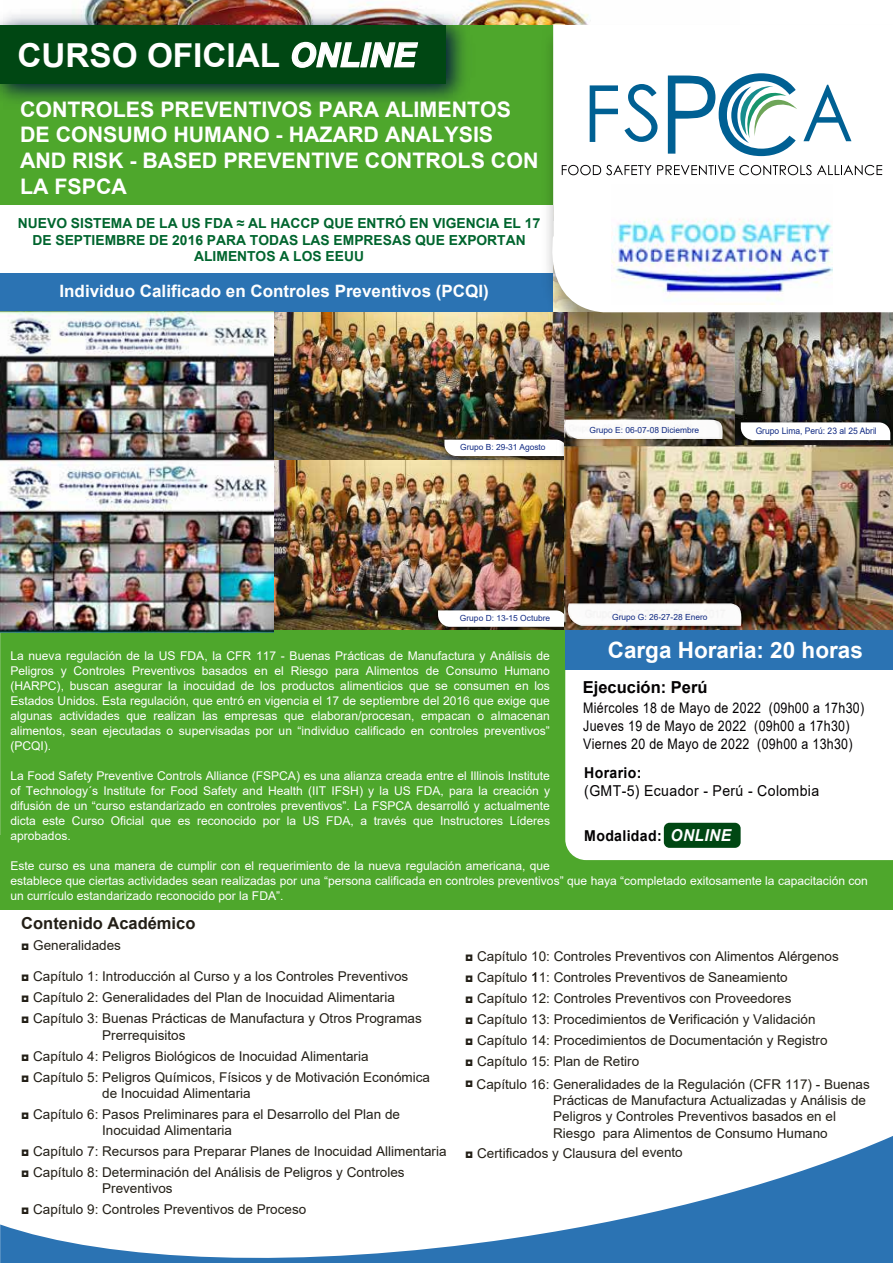
<style>
.page{position:relative;width:893px;height:1263px;background:#fff}
.page>*{position:absolute;margin:0;border:0;box-sizing:border-box;transform-origin:0 0}
.t1{font:700 33px "Arial";color:#fff}
.t2{font:700 22.5px "Arial";color:#fff}
.t3{font:700 21.45px/25.7px "Arial";color:#fff}
.t4{font:700 16.95px "Arial";color:#fff}
.t5{font:700 16.5px "Arial";color:#231f17}
.t6{font:700 16.5px "Arial";color:#030102}
.t7{font:15px "Arial";letter-spacing:.025em;color:#030102;scale:.94 1}
.t8{font:700 15px "Arial";letter-spacing:.025em;color:#030102;scale:.94 1}
.t9{font:14.55px/18px "Arial";letter-spacing:.025em;color:#030102;scale:.85 1}
.t10{font:700 13.8px/16.6px "Arial";color:#00652e;text-align:center}
.t11{font:13.5px/21px "Arial";color:#231f17}
.t12{font:12px/15px "Arial";color:#fff;text-align:justify}
.t13{font:9px "Arial";color:#122b83;scale:.95 1}
.t14{font:8.4px "Arial";color:#122b83}
.s1{font-style:italic}
.s2{font-style:italic;font-size:16.5px;color:#fff}
</style>
<div class="page">
<div style="left:0;top:25px;width:568px;height:180px;background:#4ea72c"></div>
<svg style="left:0;top:1136px;width:893px;height:127px"></svg>
<div style="left:0;top:632px;width:565px;height:203px;background:#4ea72c"></div>
<img style="left:273px;top:312px;width:291px;height:318px">
<img style="left:435px;top:430px;width:121px;height:36px">
<img style="left:429px;top:601px;width:136px;height:35px">
<img style="left:564px;top:351px;width:329px;height:284px">
<img style="left:567px;top:465px;width:326px;height:165px">
<img style="left:438px;top:603px;width:450px;height:24px">
<img style="left:444px;top:420px;width:284px;height:40px">
<div style="left:0;top:269px;width:552px;height:42px;background:#2b73b3"></div>
<div style="left:0;top:835px;width:893px;height:74px;background:#4ea72c"></div>
<svg style="left:565px;top:670px;width:328px;height:190px"></svg>
<div style="left:565px;top:630px;width:328px;height:40px;background:#2b73b3"></div>
<div style="left:2px;top:630px;width:562px;height:97px;background:#4ea72c"></div>
<img style="left:730px;top:412px;width:163px;height:39px">
<svg style="left:741px;top:422px;width:149px;height:18px"></svg>
<div style="left:0;top:205px;width:552px;height:68px;background:#fff"></div>
<img style="left:534px;top:19px;width:359px;height:332px">
<svg style="left:541px;top:24px;width:352px;height:288px"></svg>
<svg style="left:590px;top:85px;width:28px;height:57px"></svg>
<svg style="left:624px;top:84px;width:33px;height:58px"></svg>
<svg style="left:803px;top:85px;width:48px;height:56px"></svg>
<svg style="left:668px;top:73px;width:129px;height:83px"></svg>
<svg style="left:562px;top:165px;width:89px;height:10px"></svg>
<svg style="left:657px;top:165px;width:225px;height:10px"></svg>
<img style="left:611px;top:184px;width:222px;height:120px">
<img style="left:0;top:0;width:506px;height:102px">
<div style="left:0;top:25px;width:445px;height:58px;background:#004713"></div>
<svg style="left:291px;top:41px;width:128px;height:27px"></svg>
<img style="left:0;top:311px;width:273px;height:321px">
<div style="left:664px;top:823px;width:77px;height:25px;background:#004713;border-radius:6px"></div>
<h1 class="t1" style="left:17px;top:32px;width:400px">CURSO OFICIAL <span class="s1">ONLINE</span></h1>
<h3 class="t3" style="left:20px;top:96px;width:520px">CONTROLES PREVENTIVOS PARA ALIMENTOS<br>DE CONSUMO HUMANO - HAZARD ANALYSIS<br>AND RISK - BASED PREVENTIVE CONTROLS CON<br>LA FSPCA</h3>
<p class="t10" style="left:18px;top:215px;width:524px">NUEVO SISTEMA DE LA US FDA ≈ AL HACCP QUE ENTRÓ EN VIGENCIA EL 17<br>DE SEPTIEMBRE DE 2016 PARA TODAS LAS EMPRESAS QUE EXPORTAN<br>ALIMENTOS A LOS EEUU</p>
<h3 class="t4" style="left:59px;top:279px;width:431px">Individuo Calificado en Controles Preventivos (PCQI)</h3>
<p class="t14" style="left:460px;top:441px;width:87px">Grupo B: 29-31 Agosto</p>
<p class="t14" style="left:589px;top:424px;width:111px">Grupo E: 06-07-08 Diciembre</p>
<p class="t13" style="left:756px;top:424px;width:129px">Grupo Lima, Perú: 23 al 25 Abril</p>
<p class="t14" style="left:460px;top:612px;width:92px">Grupo D: 13-15 Octubre</p>
<p class="t14" style="left:612px;top:611px;width:97px">Grupo G: 26-27-28 Enero</p>
<h2 class="t2" style="left:608px;top:634px;width:257px">Carga Horaria: 20 horas</h2>
<h3 class="t6" style="left:583px;top:675px;width:126px">Ejecución: Perú</h3>
<p class="t9" style="left:583px;top:698px;width:332px">Miércoles 18 de Mayo de 2022 (09h00 a 17h30)<br>Jueves 19 de Mayo de 2022 (09h00 a 17h30)<br>Viernes 20 de Mayo de 2022 (09h00 a 13h30)</p>
<p class="t8" style="left:584px;top:762px;width:62px">Horario:</p>
<p class="t7" style="left:584px;top:780px;width:251px">(GMT-5) Ecuador - Perú - Colombia</p>
<p class="t8" style="left:584px;top:825px;width:158px">Modalidad: <span class="s2">ONLINE</span></p>
<p class="t12" style="left:10px;top:648px;width:541px">La nueva regulación de la US FDA, la CFR 117 - Buenas Prácticas de Manufactura y Análisis de Peligros y Controles Preventivos basados en el Riesgo para Alimentos de Consumo Humano (HARPC), buscan asegurar la inocuidad de los productos alimenticios que se consumen en los Estados Unidos. Esta regulación, que entró en vigencia el 17 de septiembre del 2016 que exige que algunas actividades que realizan las empresas que elaboran/procesan, empacan o almacenan alimentos, sean ejecutadas o supervisadas por un “individuo calificado en controles preventivos” (PCQI).</p>
<p class="t12" style="left:10px;top:768px;width:541px">La Food Safety Preventive Controls Alliance (FSPCA) es una alianza creada entre el Illinois Institute of Technology´s Institute for Food Safety and Health (IIT IFSH) y la US FDA, para la creación y difusión de un “curso estandarizado en controles preventivos”. La FSPCA desarrolló y actualmente dicta este Curso Oficial que es reconocido por la US FDA, a través que Instructores Líderes aprobados.</p>
<p class="t12" style="left:10px;top:858px;width:859px;text-align:left">Este curso es una manera de cumplir con el requerimiento de la nueva regulación americana, que<br>establece que ciertas actividades sean realizadas por una “persona calificada en controles preventivos” que haya “completado exitosamente la capacitación con un currículo estandarizado reconocido por la FDA”.</p>
<h3 class="t5" style="left:21px;top:911px;width:176px">Contenido Académico</h3>
<p class="t11" style="left:21px;top:935px;width:101px">◘ Generalidades</p>
<p class="t11" style="left:21px;top:966px;width:402px">◘ Capítulo 1: Introducción al Curso y a los Controles Preventivos<br>◘ Capítulo 2: Generalidades del Plan de Inocuidad Alimentaria<br>◘ Capítulo 3: Buenas Prácticas de Manufactura y Otros Programas</p>
<p class="t11" style="left:21px;top:1024px;width:410px;text-indent:81px">Prerrequisitos<br>◘ Capítulo 4: Peligros Biológicos de Inocuidad Alimentaria<br>◘ Capítulo 5: Peligros Químicos, Físicos y de Motivación Económica</p>
<p class="t11" style="left:21px;top:1082px;width:380px;text-indent:81px">de Inocuidad Alimentaria<br>◘ Capítulo 6: Pasos Preliminares para el Desarrollo del Plan de</p>
<p class="t11" style="left:21px;top:1120px;width:427px;text-indent:81px">Inocuidad Alimentaria<br>◘ Capítulo 7: Recursos para Preparar Planes de Inocuidad Allimentaria ◘ Capítulo 8: Determinación del Análisis de Peligros y Controles</p>
<p class="t11" style="left:21px;top:1178px;width:287px;text-indent:81px">Preventivos<br>◘ Capítulo 9: Controles Preventivos de Proceso</p>
<p class="t11" style="left:465px;top:945px;width:375px">◘ Capítulo 10: Controles Preventivos con Alimentos Alérgenos ◘ Capítulo 1: Controles Preventivos de Saneamiento</p>
<p class="t11" style="left:465px;top:966px;width:352px;text-indent:66px">1<br>◘ Capítulo 12: Controles Preventivos con Proveedores<br>◘ Capítulo 13: Procedimientos de erificación y Validación</p>
<p class="t11" style="left:465px;top:1008px;width:364px;text-indent:204px">V<br>◘ Capítulo 14: Procedimientos de Documentación y Registro ◘ Capítulo 15: Plan de Retiro</p>
<p class="t11" style="left:553px;top:1076px;width:318px;line-height:16.2px;text-indent:-88px">◘ Capítulo 16: Generalidades de la Regulación (CFR 117) - Buenas Prácticas de Manufactura Actualizadas y Análisis de Peligros y Controles Preventivos basados en el Riesgo para Alimentos de Consumo Humano</p>
<p class="t11" style="left:465px;top:1142px;width:219px">◘ Certificados y Clausura del evento</p>
</div>
